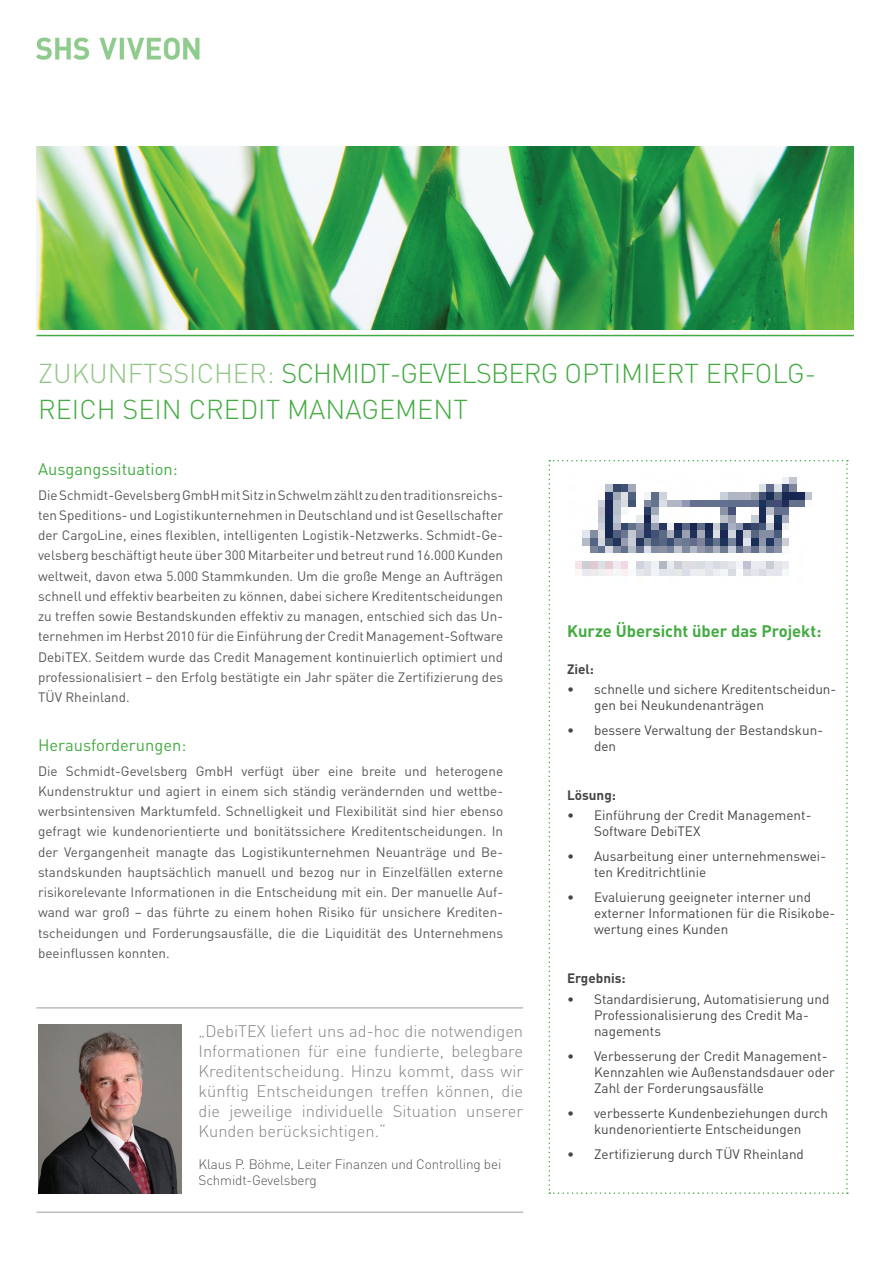
<style>
.page{position:relative;width:893px;height:1263px;background:#fff}
.page>*{position:absolute;margin:0;border:0;box-sizing:border-box;transform-origin:0 0}
.t1{font:300 27px/36px "DIN";color:#44aa42}
.t2{font:300 16.5px/19.8px "DIN";color:#828487;text-align:justify}
.t3{font:16.5px "DIN";color:#44aa42}
.t4{font:700 16.5px "DIN";color:#44aa42}
.t5{font:13.5px/20.2px "DIN";color:#57585a;text-align:justify}
.t6{font:13.5px/16.2px "DIN";color:#454647}
.t7{font:300 13.5px/16.2px "DIN";color:#535355}
.t8{font:700 13.5px "DIN";color:#454647}
.s1{color:#91c585}
</style>
<div class="page">
<img style="left:36px;top:147px;width:818px;height:183px">
<hr style="left:36px;top:335px;width:818px;height:1px;background:#44aa42">
<svg style="left:549px;top:460px;width:299px;height:734px"></svg>
<img style="left:568px;top:470px;width:252px;height:113px">
<img style="left:38px;top:1024px;width:144px;height:170px">
<hr style="left:36px;top:1007px;width:487px;height:1px;background:#bcbdc0">
<hr style="left:36px;top:1211px;width:487px;height:2px;background:#bcbdc0">
<img style="left:36px;top:37px;width:164px;height:23px">
<h1 class="t1" style="left:38px;top:355px;width:780px"><span class="s1">Zukunftssicher:</span> Schmidt-Gevelsberg optimiert erfolg&shy;reich sein Credit Management</h1>
<p class="t3" style="left:38px;top:458px;width:141px">Ausgangssituation:</p>
<p class="t5" style="left:38px;top:484px;width:467px">Die Schmidt-Gevelsberg GmbH mit Sitz in Schwelm zählt zu den traditionsreichs&shy;ten Speditions- und Logistikunternehmen in Deutschland und ist Gesellschafter der CargoLine, eines flexiblen, intelligenten Logistik-Netzwerks. Schmidt-Ge&shy;velsberg beschäftigt heute über 300 Mitarbeiter und betreut rund 16.000 Kunden weltweit, davon etwa 5.000 Stammkunden. Um die große Menge an Aufträgen schnell und effektiv bearbeiten zu können, dabei sichere Kreditentscheidungen zu treffen sowie Bestandskunden effektiv zu managen, entschied sich das Un&shy;ternehmen im Herbst 2010 für die Einführung der Credit Management-Software DebiTEX. Seitdem wurde das Credit Management kontinuierlich optimiert und professionalisiert – den Erfolg bestätigte ein Jahr später die Zertifizierung des TÜV Rheinland.</p>
<p class="t3" style="left:38px;top:734px;width:150px">Herausforderungen:</p>
<p class="t5" style="left:38px;top:760px;width:467px">Die Schmidt-Gevelsberg GmbH verfügt über eine breite und heterogene Kundenstruktur und agiert in einem sich ständig verändernden und wettbe&shy;werbsintensiven Marktumfeld. Schnelligkeit und Flexibilität sind hier ebenso gefragt wie kundenorientierte und bonitätssichere Kreditentscheidungen. In der Vergangenheit managte das Logistikunternehmen Neuanträge und Be&shy;standskunden hauptsächlich manuell und bezog nur in Einzelfällen externe risikorelevante Informationen in die Entscheidung mit ein. Der manuelle Auf&shy;wand war groß – das führte zu einem hohen Risiko für unsichere Krediten&shy;tscheidungen und Forderungsausfälle, die die Liquidität des Unternehmens beeinflussen konnten.</p>
<p class="t2" style="left:199px;top:1021px;width:326px">„DebiTEX liefert uns ad-hoc die notwendigen I nformationen für eine fundierte, belegbare Kreditentscheidung. H inzu kommt, dass wir künftig Entscheidungen treffen können, die die jeweilige individuelle Situation unserer Kunden berücksichtigen.“</p>
<p class="t7" style="left:199px;top:1155px;width:304px">Klaus P. Böhme, Leiter Finanzen und Controlling bei<br>Schmidt-Gevelsberg</p>
<p class="t4" style="left:567px;top:620px;width:256px">Kurze Übersicht über das Projekt:</p>
<p class="t8" style="left:567px;top:660px;width:29px">Ziel:</p>
<p class="t6" style="left:594px;top:681px;width:244px;text-indent:-27px">• schnelle und sichere Kreditentscheidun&shy;gen bei Neukundenanträgen</p>
<p class="t6" style="left:594px;top:722px;width:231px;text-indent:-27px">• bessere Verwaltung der Bestandskun&shy;den</p>
<p class="t8" style="left:567px;top:786px;width:50px">Lösung:</p>
<p class="t6" style="left:594px;top:807px;width:219px;text-indent:-27px">• Einführung der Credit Management-<br>Software DebiTEX</p>
<p class="t6" style="left:594px;top:848px;width:233px;text-indent:-27px">• Ausarbeitung einer unternehmenswei&shy;ten Kreditrichtlinie</p>
<p class="t6" style="left:594px;top:889px;width:243px;text-indent:-27px">• Evaluierung geeigneter interner und externer Informationen für die Risikobe&shy;wertung eines Kunden</p>
<p class="t8" style="left:567px;top:969px;width:60px">Ergebnis:</p>
<p class="t6" style="left:594px;top:990px;width:237px;text-indent:-27px">• Standardisierung, Automatisierung und<br>Professionalisierung des Credit Ma&shy;nagements</p>
<p class="t6" style="left:594px;top:1047px;width:242px;text-indent:-27px">• Verbesserung der Credit Management-<br>Kennzahlen wie Außenstandsdauer oder<br>Zahl der Forderungsausfälle</p>
<p class="t6" style="left:567px;top:1104px;width:263px;text-align:center">• verbesserte Kundenbeziehungen durch kundenorientierte Entscheidungen</p>
<p class="t6" style="left:567px;top:1145px;width:238px">• Zertifizierung durch TÜV Rheinland</p>
</div>
